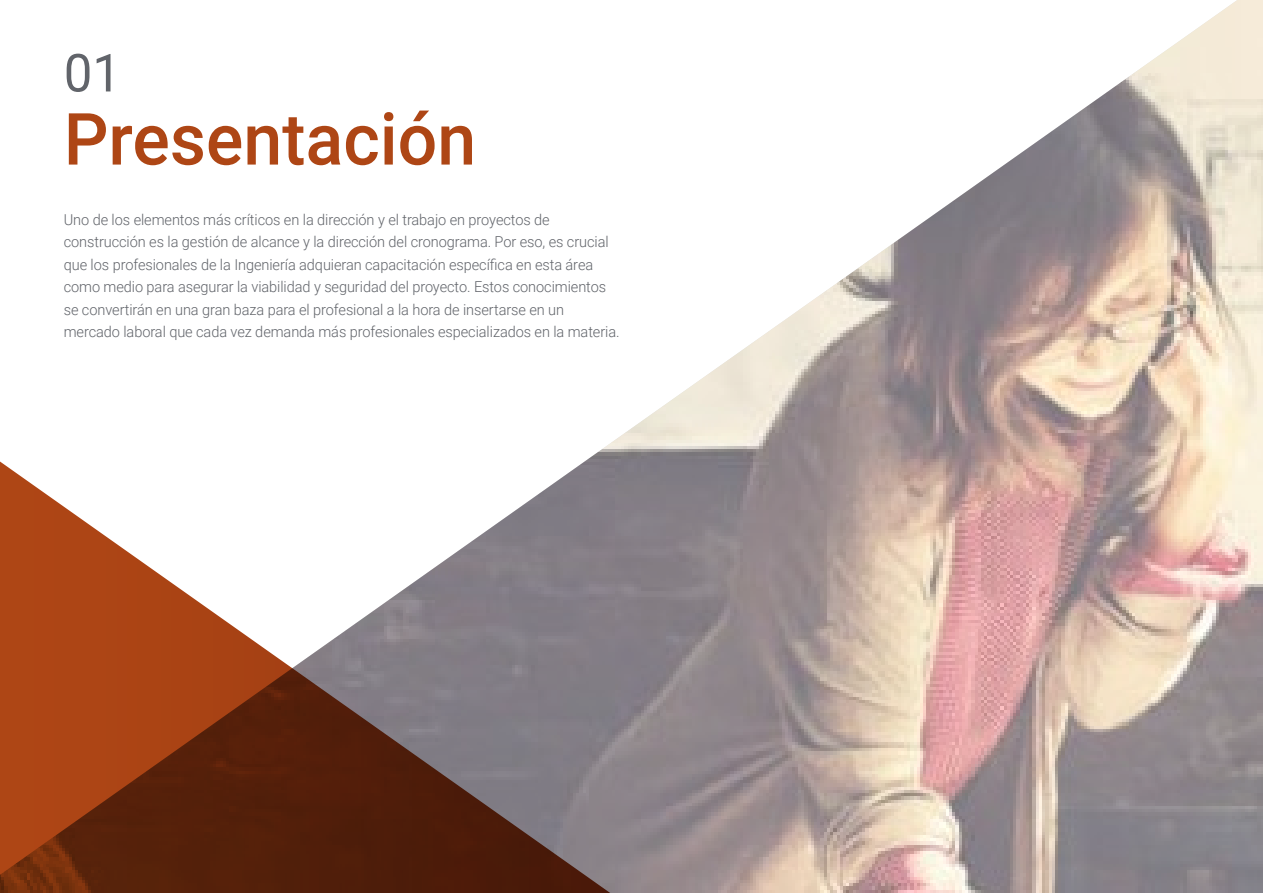
<style>
.page{position:relative;width:1263px;height:893px;background:#fff}
.page>*{position:absolute;margin:0;border:0;box-sizing:border-box;transform-origin:0 0}
.t1{font:500 72px "Roboto";color:#ae4615}
.t2{font:52.5px "Roboto";color:#61646a}
.t3{font:300 15px/22.5px "Roboto";letter-spacing:-.005em;color:#61646a}
</style>
<div class="page">
<img style="left:607px;top:0;width:656px;height:893px">
<svg style="left:0;top:446px;width:640px;height:447px"></svg>
<h2 class="t2" style="left:64px;top:36px;width:59px">01</h2>
<h1 class="t1" style="left:64px;top:89px;width:414px">Presentación</h1>
<p class="t3" style="left:64px;top:208px;width:557px">Uno de los elementos más críticos en la dirección y el trabajo en proyectos de construcción es la gestión de alcance y la dirección del cronograma. Por eso, es crucial que los profesionales de la Ingeniería adquieran capacitación específica en esta área como medio para asegurar la viabilidad y seguridad del proyecto. Estos conocimientos se convertirán en una gran baza para el profesional a la hora de insertarse en un mercado laboral que cada vez demanda más profesionales especializados en la materia.</p>
</div>
